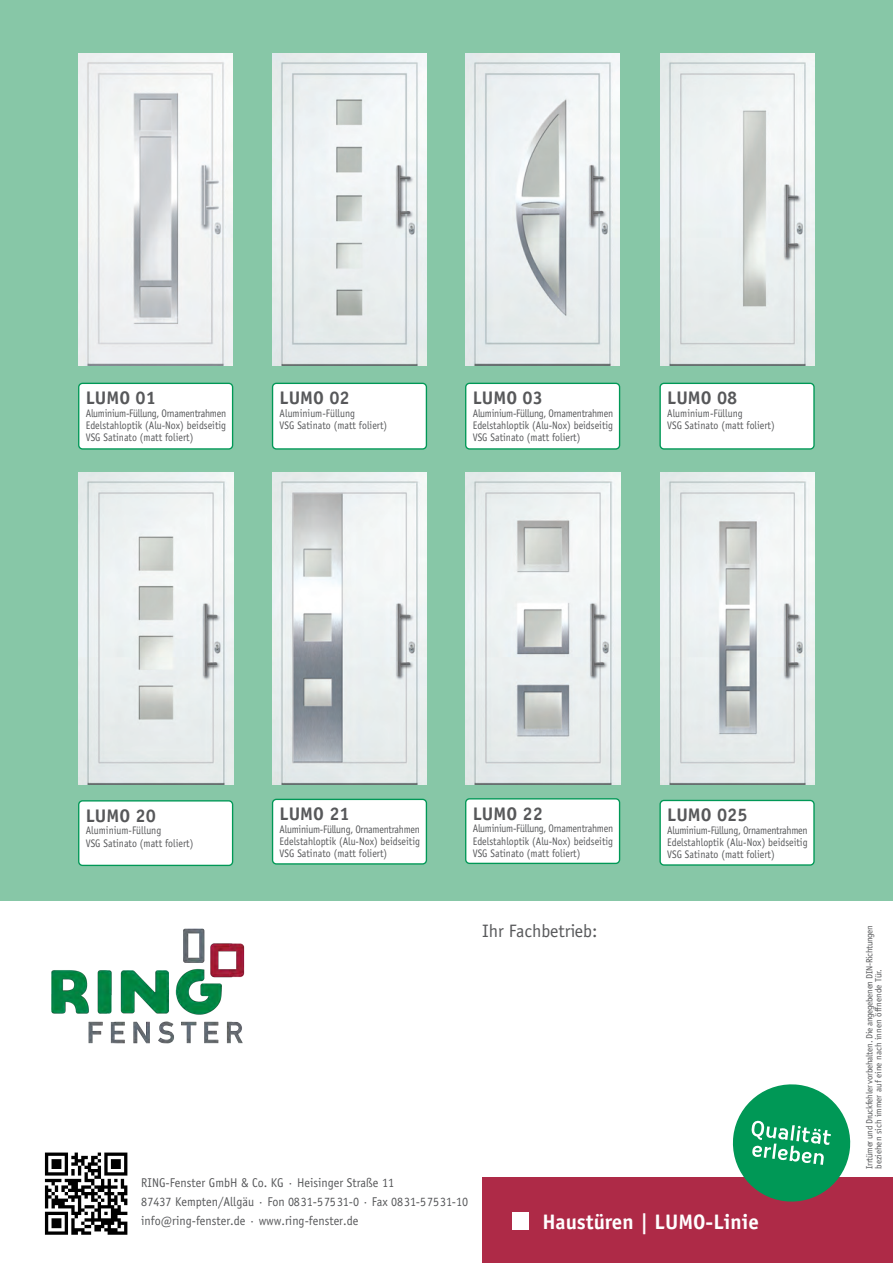
<style>
.page{position:relative;width:893px;height:1263px;background:#fff}
.page>*{position:absolute;margin:0;border:0;box-sizing:border-box;transform-origin:0 0}
.t1{font:700 21px "Officina Sans";color:#fff}
.t2{font:700 18.3px "Officina Sans";color:#57585a}
.t3{font:18px "Officina Sans";letter-spacing:-.005em;color:#57585a}
.t4{font:12.75px/18.8px "Officina Sans";color:#57585a;scale:.95 1}
.t5{font:10.95px/12.1px "Officina Sans";color:#57585a;text-align:justify;scale:.9 1}
.t6{font:9px/9px "Officina Sans";letter-spacing:-.03em;color:#57585a}
</style>
<div class="page">
<div style="left:482px;top:1177px;width:410px;height:86px;background:#ae2a47"></div>
<div style="left:0;top:0;width:892px;height:901px;background:#87c7a7"></div>
<div style="left:512px;top:1213px;width:17px;height:16px;background:#fff"></div>
<img style="left:272px;top:54px;width:155px;height:312px">
<img style="left:79px;top:54px;width:154px;height:312px">
<img style="left:465px;top:54px;width:154px;height:312px">
<div style="left:78px;top:383px;width:155px;height:67px;background:#fff;border:1px solid #009856;border-radius:4px"></div>
<div style="left:272px;top:383px;width:155px;height:67px;background:#fff;border:1px solid #009856;border-radius:4px"></div>
<div style="left:465px;top:383px;width:155px;height:67px;background:#fff;border:1px solid #009856;border-radius:4px"></div>
<div style="left:659px;top:383px;width:155px;height:67px;background:#fff;border:1px solid #009856;border-radius:4px"></div>
<div style="left:78px;top:800px;width:155px;height:66px;background:#fff;border:1px solid #009856;border-radius:4px"></div>
<div style="left:659px;top:800px;width:155px;height:66px;background:#fff;border:1px solid #009856;border-radius:4px"></div>
<div style="left:465px;top:798px;width:155px;height:66px;background:#fff;border:1px solid #009856;border-radius:4px"></div>
<div style="left:272px;top:799px;width:155px;height:66px;background:#fff;border:1px solid #009856;border-radius:4px"></div>
<div style="left:513px;top:1212px;width:16px;height:17px;background:#fff"></div>
<img style="left:660px;top:54px;width:154px;height:312px">
<img style="left:79px;top:473px;width:154px;height:312px">
<img style="left:272px;top:473px;width:155px;height:312px">
<img style="left:465px;top:473px;width:155px;height:312px">
<img style="left:660px;top:473px;width:154px;height:312px">
<svg style="left:732px;top:1084px;width:119px;height:118px"></svg>
<img style="left:44px;top:1152px;width:84px;height:83px">
<img style="left:51px;top:928px;width:194px;height:116px">
<h2 class="t2" style="left:86px;top:391px;width:72px">LUMO 01</h2>
<p class="t5" style="left:86px;top:408px;width:157px">Aluminium-Füllung, Ornamentrahmen Edelstahloptik (Alu-Nox) beidseitig VSG Satinato (matt foliert)</p>
<h2 class="t2" style="left:279px;top:391px;width:72px">LUMO 02</h2>
<p class="t5" style="left:279px;top:408px;width:121px">Aluminium-Füllung<br>VSG Satinato (matt foliert)</p>
<h2 class="t2" style="left:473px;top:391px;width:72px">LUMO 03</h2>
<p class="t5" style="left:473px;top:408px;width:157px">Aluminium-Füllung, Ornamentrahmen Edelstahloptik (Alu-Nox) beidseitig VSG Satinato (matt foliert)</p>
<h2 class="t2" style="left:667px;top:391px;width:72px">LUMO 08</h2>
<p class="t5" style="left:667px;top:408px;width:121px">Aluminium-Füllung<br>VSG Satinato (matt foliert)</p>
<h2 class="t2" style="left:86px;top:808px;width:72px">LUMO 20</h2>
<p class="t5" style="left:86px;top:825px;width:121px;line-height:12.8px">Aluminium-Füllung<br>VSG Satinato (matt foliert)</p>
<h2 class="t2" style="left:279px;top:807px;width:72px">LUMO 21</h2>
<p class="t5" style="left:279px;top:824px;width:157px">Aluminium-Füllung, Ornamentrahmen Edelstahloptik (Alu-Nox) beidseitig VSG Satinato (matt foliert)</p>
<h2 class="t2" style="left:473px;top:806px;width:72px">LUMO 22</h2>
<p class="t5" style="left:473px;top:824px;width:157px">Aluminium-Füllung, Ornamentrahmen Edelstahloptik (Alu-Nox) beidseitig VSG Satinato (matt foliert)</p>
<h3 class="t3" style="left:482px;top:924px;width:117px">Ihr Fachbetrieb:</h3>
<h2 class="t2" style="left:667px;top:808px;width:82px">LUMO 025</h2>
<p class="t5" style="left:667px;top:825px;width:157px">Aluminium-Füllung, Ornamentrahmen Edelstahloptik (Alu-Nox) beidseitig VSG Satinato (matt foliert)</p>
<p class="t4" style="left:141px;top:1174px;width:345px">RING-Fenster GmbH &amp; Co. KG · Heisinger Straße 11<br>87437 Kempten/Allgäu · Fon 0831-57531-0 · Fax 0831-57531-10 info@ring-fenster.de · www.ring-fenster.de</p>
<h1 class="t1" style="left:542px;top:1214px;width:218px">Haustüren | LUMO-Linie</h1>
<p class="t6" style="left:865px;top:1169px;width:245px;rotate:-90deg">Irrtümer und Druckfehler vorbehalten. Die angegebenen DIN-Richtungen beziehen sich immer auf eine nach innen öffnende Tür.</p>
</div>
